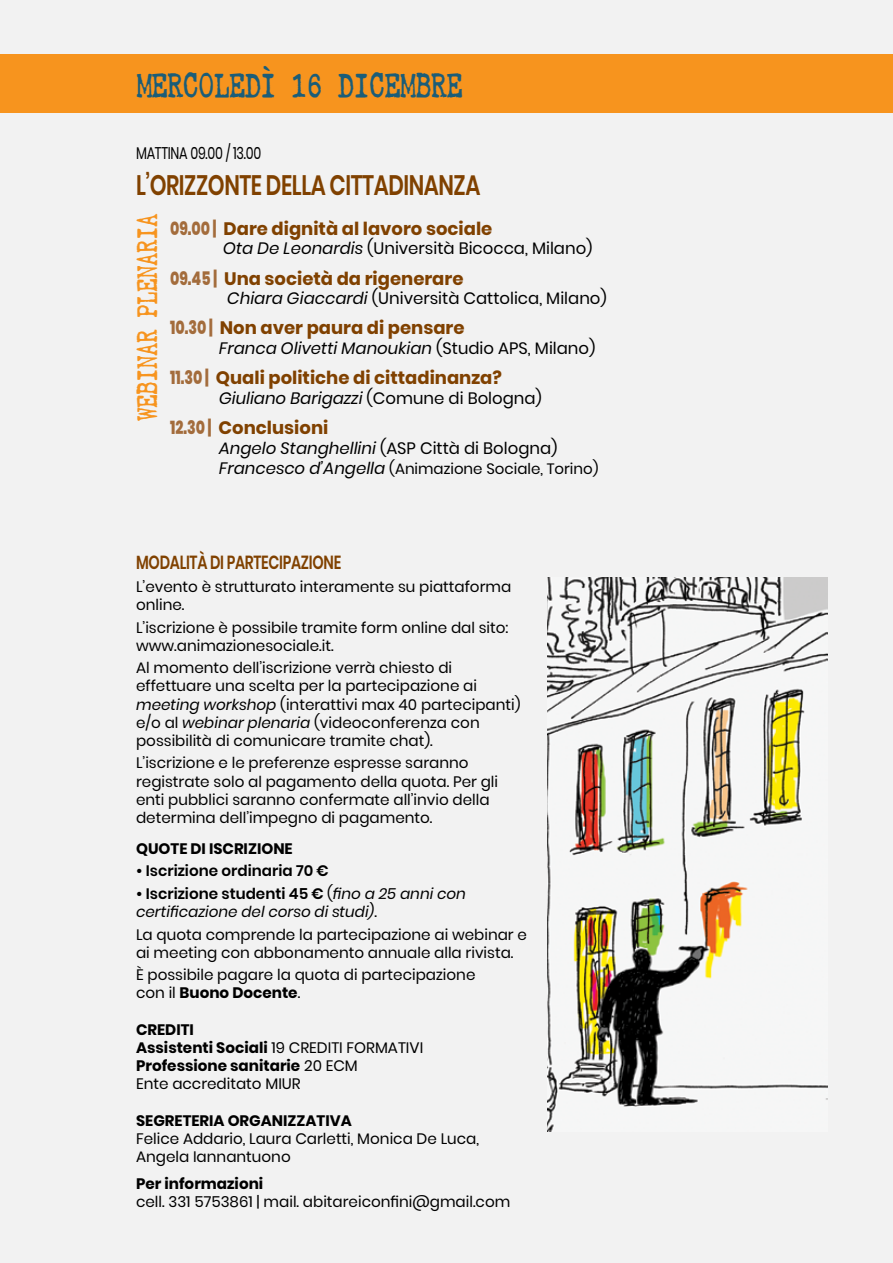
<style>
.page{position:relative;width:893px;height:1263px;background:#f2f2f2}
.page>*{position:absolute;margin:0;border:0;box-sizing:border-box;transform-origin:0 0}
.t1{font:33.75px "Gabriele Bad AH";letter-spacing:-.02em;color:#1b5d78;scale:.76 1}
.t2{font:600 28.2px "Poppins";letter-spacing:-.02em;color:#804100;scale:.76 1}
.t3{font:28.2px "Gabriele Bad AH";letter-spacing:-.02em;color:#f7941e;scale:.76 1}
.t4{font:600 18.9px "Poppins";letter-spacing:-.02em;color:#804100;scale:.76 1}
.t5{font:700 18px "Poppins";color:#804100}
.t6{font:16.8px "Poppins";letter-spacing:-.02em;color:#000;scale:.76 1}
.t7{font:16.5px "Poppins";color:#000}
.t8{font:italic 16.5px "Poppins";color:#000}
.t9{font:15.15px/18.1px "Poppins";color:#000}
.t10{font:700 15.15px/18.1px "Poppins";color:#000}
.t11{font:italic 15.15px/18.1px "Poppins";color:#000}
.t12{font:600 15.15px "Poppins";color:#000}
.t13{font:15px "Poppins";color:#000}
.s1{font-weight:800;font-size:18.75px;color:#a36c3c}
.s2{font-style:italic}
.s3{font-style:normal}
.s4{font-style:italic;font-size:16.5px}
.s5{font-weight:600;font-style:normal}
.s6{font-weight:700}
.s7{font-weight:400}
</style>
<div class="page">
<img style="left:547px;top:578px;width:280px;height:553px">
<div style="left:0;top:54px;width:893px;height:58px;background:#f7941e"></div>
<h1 class="t1" style="left:136px;top:66px;width:431px">MERCOLEDÌ 16 DICEMBRE</h1>
<p class="t6" style="left:136px;top:143px;width:166px">MATTINA 09.00 / 13.00</p>
<h2 class="t2" style="left:136px;top:169px;width:82px">L’ORIZZON</h2>
<h2 class="t2" style="left:239px;top:169px;width:70px">TE DELLA</h2>
<h2 class="t2" style="left:330px;top:169px;width:124px">CITTADINANZA</h2>
<p class="t5" style="left:170px;top:218px;width:324px"><span class="s1">09.00 |</span> Dare dignità al lavoro sociale</p>
<p class="t7" style="left:223px;top:239px;width:371px"><span class="s2">Ota De Leonardis</span> (Università Bicocca, Milano)</p>
<p class="t5" style="left:170px;top:268px;width:295px"><span class="s1">09.45 |</span> Una società da rigenerare</p>
<p class="t7" style="left:227px;top:289px;width:381px"><span class="s2">Chiara Giaccardi</span> (Università Cattolica, Milano)</p>
<p class="t5" style="left:170px;top:318px;width:296px"><span class="s1">10.30 |</span> Non aver paura di pensare</p>
<p class="t8" style="left:219px;top:339px;width:378px">Franca Olivetti Manoukian <span class="s3">(Studio Aps, Milano)</span></p>
<p class="t5" style="left:170px;top:368px;width:333px"><span class="s1">11.30 |</span> Quali politiche di cittadinanza?</p>
<p class="t8" style="left:219px;top:389px;width:324px">Giuliano Barigazzi <span class="s3">(Comune di Bologna)</span></p>
<p class="t5" style="left:170px;top:417px;width:160px"><span class="s1">12.30 |</span> Conclusioni</p>
<p class="t7" style="left:219px;top:439px;width:340px"><span class="s2">Angelo Stanghellini</span> (ASP Città di Bologna)</p>
<p class="t13" style="left:219px;top:460px;width:381px"><span class="s4">Francesco d’Angella</span> (Animazione Sociale, Torino)</p>
<h2 class="t3" style="left:131px;top:421px;width:274px;rotate:-90deg">WEBINAR PLENARIA</h2>
<p class="t4" style="left:136px;top:552px;width:271px">Modalità di partecipazione</p>
<p class="t9" style="left:136px;top:578px;width:377px">L’evento è strutturato interamente su piattaforma online.</p>
<p class="t9" style="left:136px;top:618px;width:374px">L’iscrizione è possibile tramite form online dal sito: www.animazionesociale.it.</p>
<p class="t9" style="left:136px;top:659px;width:386px">Al momento dell’iscrizione verrà chiesto di effettuare una scelta per la partecipazione ai <span class="s2">meeting workshop</span> (interattivi max 40 partecipanti) e/o al <span class="s2">webinar plenaria</span> (videoconferenza con possibilità di comunicare tramite chat).</p>
<p class="t9" style="left:136px;top:754px;width:363px">L’iscrizione e le preferenze espresse saranno registrate solo al pagamento della quota. Per gli enti pubblici saranno confermate all’invio della determina dell’impegno di pagamento.</p>
<p class="t10" style="left:136px;top:840px;width:157px">Quote di iscrizione</p>
<p class="t12" style="left:136px;top:862px;width:194px">• Iscrizione ordinaria 70 €</p>
<p class="t11" style="left:136px;top:885px;width:331px"><span class="s5">• Iscrizione studenti 45 €</span> <span class="s3">(</span>fino a 25 anni con certificazione del corso di studi)<span class="s3">.</span></p>
<p class="t9" style="left:136px;top:925px;width:392px">La quota comprende la partecipazione ai webinar e ai meeting con abbonamento annuale alla rivista.</p>
<p class="t9" style="left:136px;top:966px;width:341px">è possibile pagare la quota di partecipazione con il <span class="s6">Buono Docente</span>.</p>
<p class="t10" style="left:136px;top:1020px;width:230px">CREDITI<br>Assistenti Sociali <span class="s7">19 CRE DITI FORM</span></p>
<p class="t9" style="left:388px;top:1039px;width:24px">ATIVI</p>
<p class="t9" style="left:136px;top:1057px;width:221px"><span class="s6">Professione sanitarie</span> 20 ECM<br>Ente accreditato MI UR</p>
<p class="t10" style="left:136px;top:1111px;width:145px">SEGRETERIA ORGANIZZ</p>
<p class="t10" style="left:306px;top:1111px;width:48px">ATI VA</p>
<p class="t9" style="left:136px;top:1129px;width:345px">Felice Addario, Laura Carletti, Monica De Luca,<br>Angela Iannantuono</p>
<p class="t10" style="left:136px;top:1174px;width:129px">Per informazioni</p>
<p class="t9" style="left:136px;top:1193px;width:376px">cell. 331 5753861 | mail. abitareiconfini@gmail.com</p>
</div>
